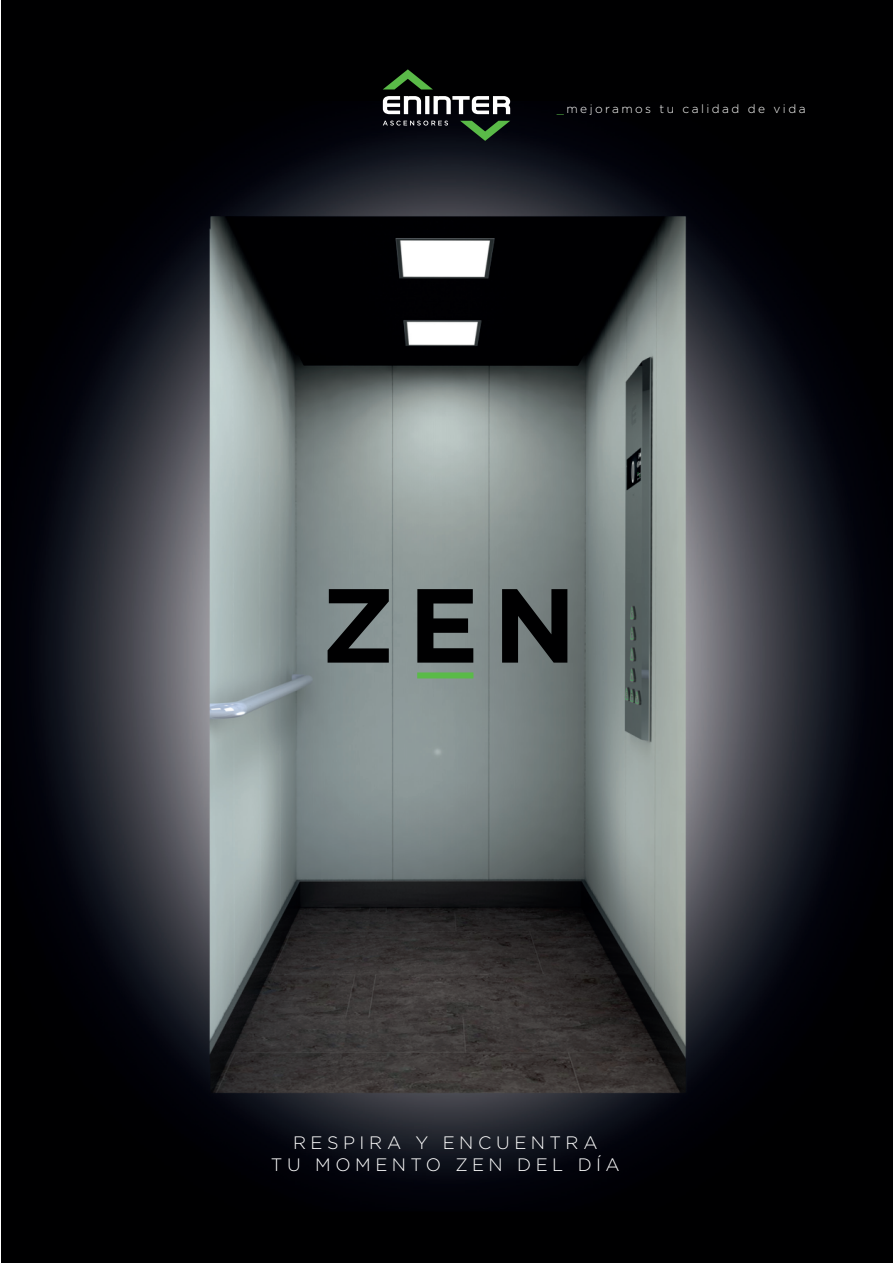
<style>
.page{position:relative;width:893px;height:1263px;background:#fff}
.page>*{position:absolute;margin:0;border:0;box-sizing:border-box;transform-origin:0 0}
.t1{font:700 105px "Gotham";color:#000001}
.t2{font:300 18px/22.5px "Gotham";letter-spacing:.25em;color:#fff;text-align:center}
.t3{font:300 12px "Gotham";letter-spacing:.2em;color:#fff}
.s1{color:#5aba48}
</style>
<div class="page">
<img style="left:1px;top:0;width:892px;height:1263px">
<div style="left:417px;top:672px;width:56px;height:6px;background:#5aba48"></div>
<svg style="left:383px;top:96px;width:127px;height:18px"></svg>
<svg style="left:383px;top:121px;width:65px;height:5px"></svg>
<svg style="left:460px;top:121px;width:50px;height:20px"></svg>
<svg style="left:383px;top:69px;width:50px;height:20px"></svg>
<p class="t3" style="left:557px;top:103px;width:250px"><span class="s1">_</span>mejoramos tu calidad de vida</p>
<h1 class="t1" style="left:321px;top:579px;width:257px">ZEN</h1>
<p class="t2" style="left:271px;top:1131px;width:350px">RESPIRA Y ENCUENTRA<br>TU MOMENTO ZEN DEL DÍA</p>
</div>
